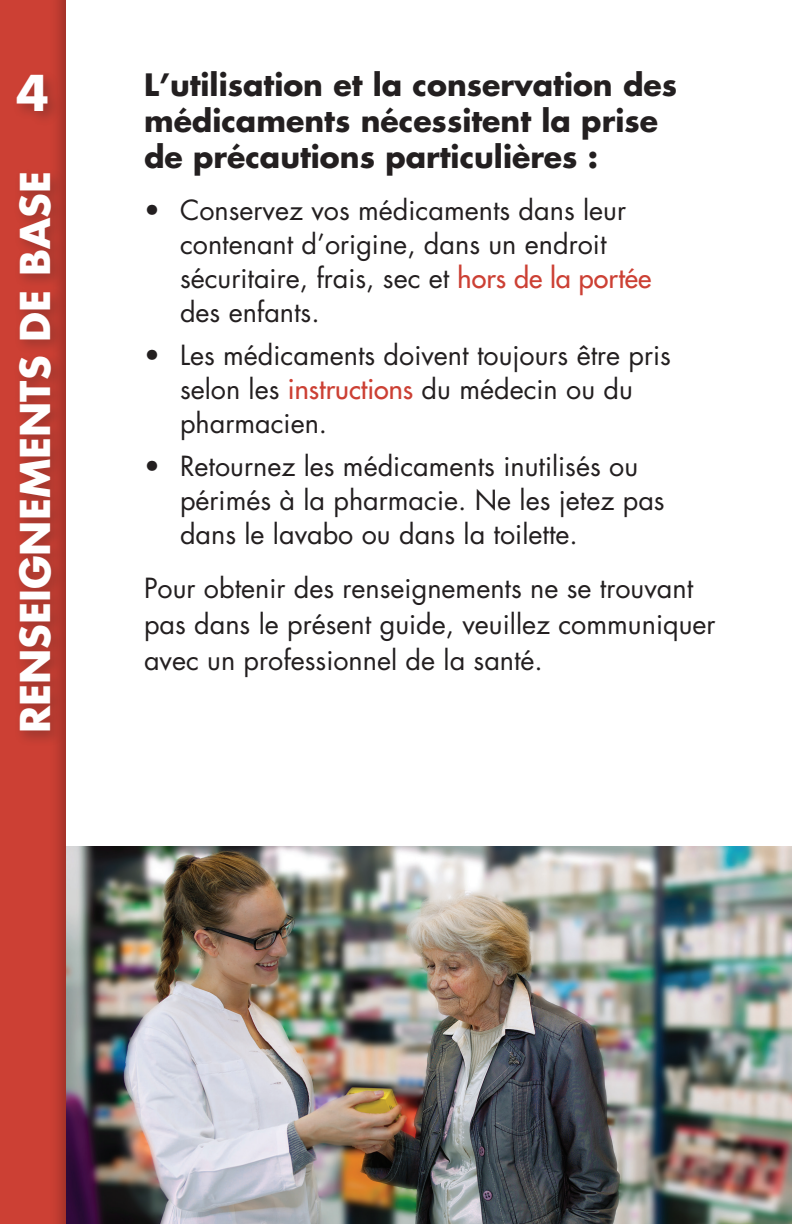
<style>
.page{position:relative;width:792px;height:1224px;background:#fff}
.page>*{position:absolute;margin:0;border:0;box-sizing:border-box;transform-origin:0 0}
.t1{font:700 48px "Futura";color:#fff}
.t2{font:700 40px "Futura";color:#fff}
.Sub-Title{font:700 30px/36px "Futura";color:#231f20}
.Text{font:27px/34px "Futura";color:#231f20}
.s1{color:#cc4034}
</style>
<div class="page">
<div style="left:0;top:0;width:69px;height:1224px;background:#231f20;opacity:.3"></div>
<div style="left:13px;top:168px;width:53px;height:578px;background:#231f20;opacity:.3"></div>
<img style="left:66px;top:847px;width:726px;height:377px">
<div style="left:12px;top:69px;width:52px;height:58px;background:#231f20;opacity:.3"></div>
<p class="t1" style="left:16px;top:60px;width:34px">4</p>
<h2 class="t2" style="left:7px;top:733px;width:563px;rotate:-90deg">RENSEIGNEMENTS DE BASE</h2>
<p class="Sub-Title" style="left:144px;top:66px;width:535px">L’utilisation et la conservation des médicaments nécessitent la prise de précautions particulières :</p>
<p class="Text" style="left:180px;top:193px;width:473px;text-indent:-36px">• Conservez vos médicaments dans leur contenant d’origine, dans un endroit sécuritaire, frais, sec et <span class="s1">hors de la portée </span>des enfants.</p>
<p class="Text" style="left:180px;top:338px;width:493px;text-indent:-36px">• Les médicaments doivent toujours être pris selon les <span class="s1">instructions</span> du médecin ou du pharmacien.</p>
<p class="Text" style="left:180px;top:449px;width:486px;text-indent:-36px">• Retournez les médicaments inutilisés ou périmés à la pharmacie. Ne les jetez pas dans le lavabo ou dans la toilette.</p>
<p class="Text" style="left:144px;top:570px;width:573px;line-height:36px">Pour obtenir des renseignements ne se trouvant pas dans le présent guide, veuillez communiquer avec un professionnel de la santé.</p>
</div>
